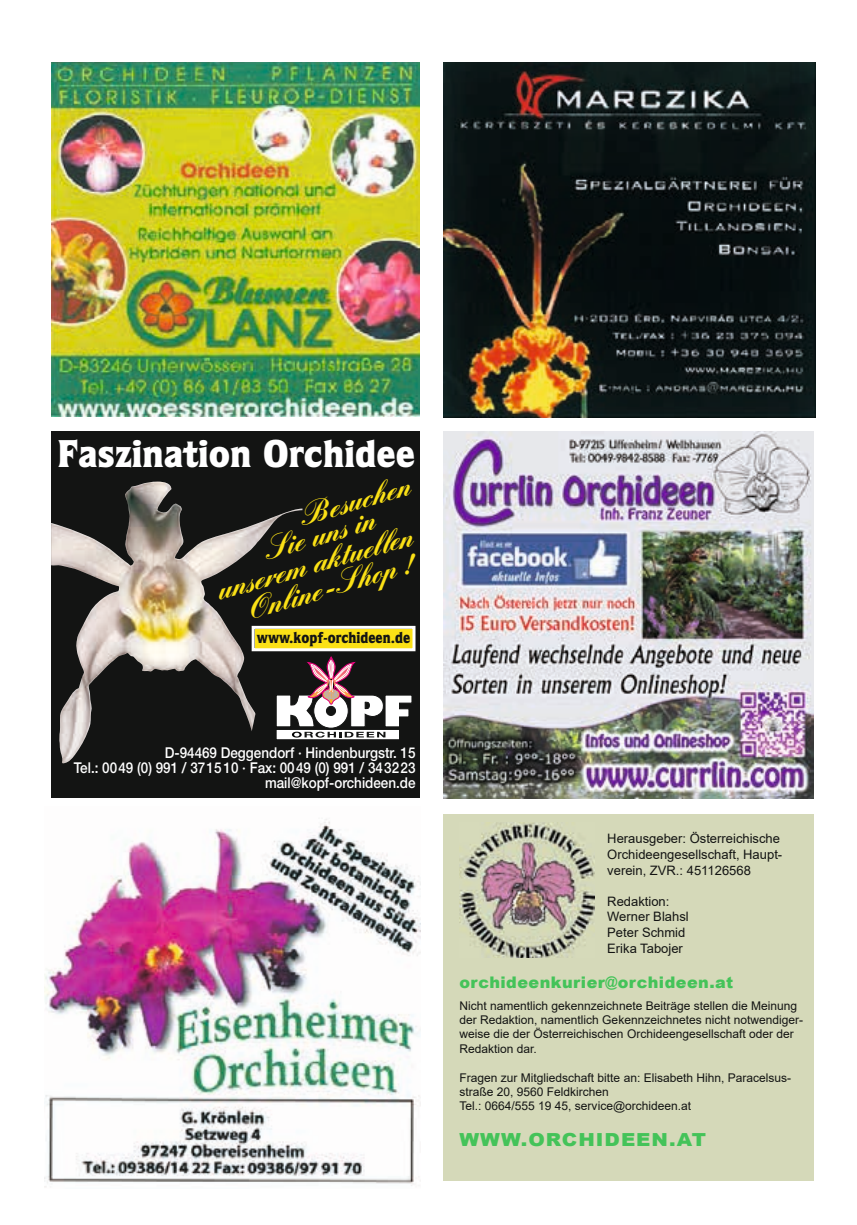
<style>
.page{position:relative;width:857px;height:1225px;background:#fff}
.page>*{position:absolute;margin:0;border:0;box-sizing:border-box;transform-origin:0 0}
.t1{font:900 38.8px "Quorum";color:#fff}
.t2{font:700 31.8px/23px "Englische Schreibschrift T";color:#fbe116}
.t3{font:900 18px "Arial";letter-spacing:.05em;color:#44c359;scale:1.1 1}
.t4{font:900 16px "Arial";letter-spacing:.03em;color:#44c359}
.t5{font:900 16px "Quorum";color:#131413;scale:.9 1}
.t6{font:500 15px/15px "Helvetica Neue";color:#fff;text-align:right;scale:.9 1}
.t7{font:13px/15.6px "Arial";color:#131413}
.t8{font:12px/14.4px "Arial";color:#131413}
</style>
<div class="page">
<div style="left:443px;top:814px;width:370px;height:366px;background:#d5d9b9"></div>
<div style="left:51px;top:431px;width:368px;height:367px;background:#131413"></div>
<img style="left:51px;top:484px;width:216px;height:279px">
<div style="left:254px;top:629px;width:158px;height:19px;background:#fbe116"></div>
<div style="left:251px;top:626px;width:164px;height:25px;border:3px solid #fff"></div>
<svg style="left:245px;top:656px;width:167px;height:107px"></svg>
<img style="left:459px;top:822px;width:135px;height:136px">
<img style="left:51px;top:62px;width:368px;height:354px">
<img style="left:443px;top:431px;width:370px;height:367px">
<img style="left:443px;top:62px;width:371px;height:356px">
<img style="left:45px;top:819px;width:375px;height:368px">
<h1 class="t1" style="left:57px;top:429px;width:359px">Faszination Orchidee</h1>
<h2 class="t2" style="left:255px;top:517px;width:160px;text-indent:43px;rotate:-16deg">B esuchen<br>S ie unsin</h2>
<h2 class="t2" style="left:213px;top:577px;width:205px;line-height:26.8px;text-align:center;rotate:-16deg">unserem aktuellen<br>Online-S hop !</h2>
<h3 class="t5" style="left:257px;top:627px;width:172px">www.kopf-orchideen.de</h3>
<p class="t6" style="left:74px;top:745px;width:381px">D-94469 Deggendorf · Hindenburgstr. 15<br>Tel.: 0049 (0) 991 / 3715 10 · Fax: 0049 (0) 991 / 343223 mail@kopf-orchideen.de</p>
<p class="t7" style="left:607px;top:831px;width:176px">Herausgeber: Österreichische<br>Orchideengesellschaft, Haupt&shy;verein, ZVR.: 451126568</p>
<p class="t7" style="left:607px;top:893px;width:83px">Redaktion:<br>Werner Blahsl<br>Peter Schmid<br>Erika Tabojer</p>
<h3 class="t4" style="left:459px;top:971px;width:275px">orchideenkurier@orchideen.at</h3>
<p class="t8" style="left:459px;top:998px;width:345px">Nicht namentlich gekennzeichnete Beiträge stellen die Meinung der Redaktion, namentlich Gekennzeichnetes nicht notwendiger&shy;weise die der Österreichischen Orchideengesellschaft oder der Redaktion dar.</p>
<p class="t8" style="left:459px;top:1070px;width:333px">Fragen zur Mitgliedschaft bitte an: Elisabeth Hihn, Paracelsus&shy;straße 20, 9560 Feldkirchen<br>Tel.: 0664/555 19 45, service@orchideen.at</p>
<h3 class="t3" style="left:459px;top:1126px;width:225px">WWW.ORCHIDEEN.AT</h3>
</div>
